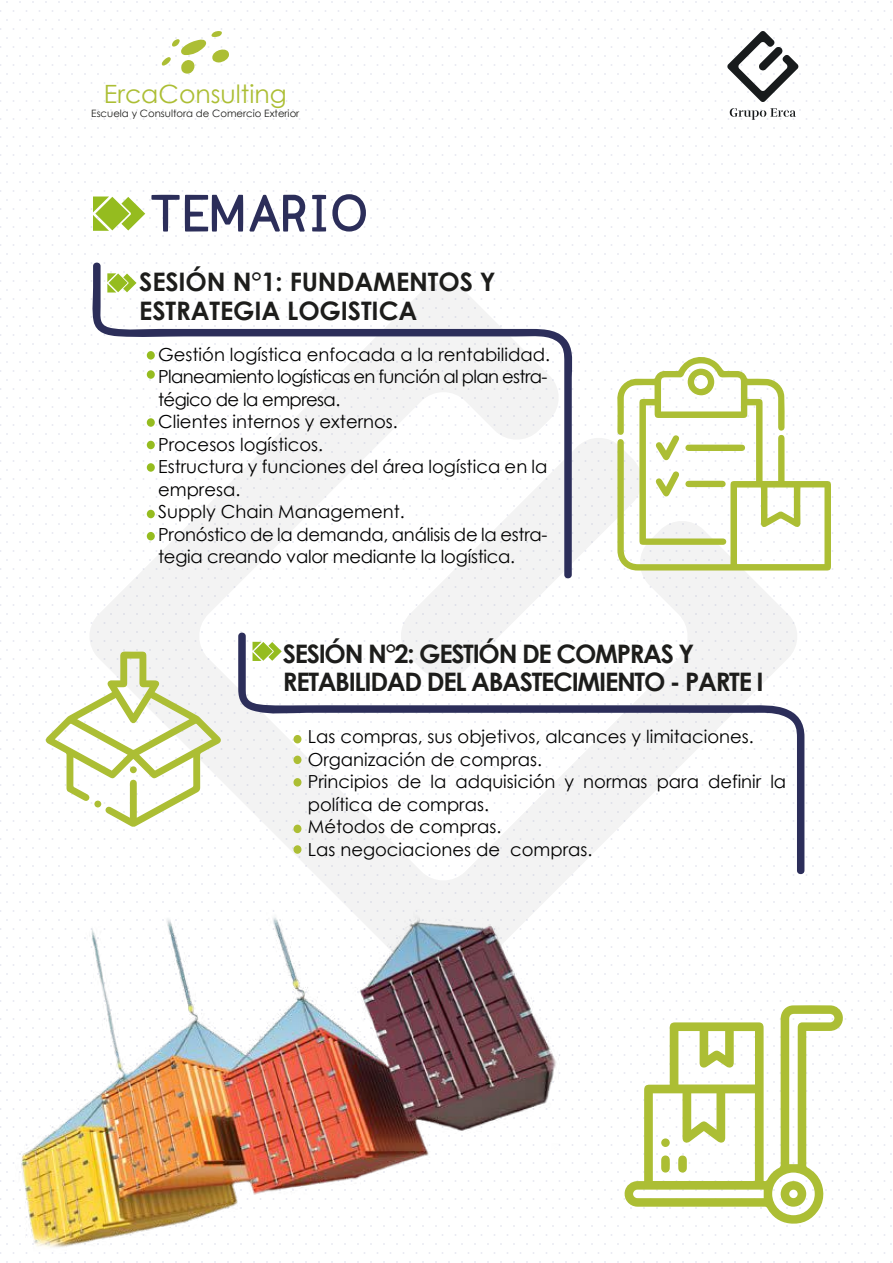
<style>
.page{position:relative;width:893px;height:1263px;background:#fff}
.page>*{position:absolute;margin:0;border:0;box-sizing:border-box;transform-origin:0 0}
.t1{font:52.5px "cream DEMO";color:#2c2e5a}
.t2{font:700 25.5px/28.5px "Century Gothic";letter-spacing:-.05em;color:#1d1d1b}
.t3{font:700 25.5px/28.5px "Century Gothic";letter-spacing:-.005em;color:#1d1d1b}
.t4{font:25.2px "Century Gothic";color:#acbe34}
.t5{font:18px/22.5px "Century Gothic";color:#000}
.t6{font:10.2px "Century Gothic";color:#1d1d1b}
</style>
<div class="page">
<svg style="left:162px;top:31px;width:67px;height:43px"></svg>
<svg style="left:727px;top:31px;width:72px;height:71px"></svg>
<svg style="left:730px;top:108px;width:66px;height:12px"></svg>
<svg style="left:617px;top:353px;width:214px;height:217px"></svg>
<svg style="left:685px;top:445px;width:60px;height:6px"></svg>
<svg style="left:655px;top:471px;width:71px;height:26px"></svg>
<svg style="left:655px;top:435px;width:24px;height:25px"></svg>
<svg style="left:688px;top:369px;width:26px;height:26px"></svg>
<svg style="left:624px;top:1005px;width:219px;height:219px"></svg>
<svg style="left:678px;top:1155px;width:9px;height:17px"></svg>
<svg style="left:661px;top:1155px;width:9px;height:17px"></svg>
<div style="left:661px;top:1138px;width:9px;height:9px;background:#acbe34;border-radius:50%"></div>
<svg style="left:780px;top:1181px;width:26px;height:26px"></svg>
<svg style="left:45px;top:651px;width:177px;height:176px"></svg>
<div style="left:94px;top:800px;width:7px;height:7px;background:#acbe34;border-radius:50%"></div>
<div style="left:130px;top:766px;width:7px;height:7px;background:#acbe34;border-radius:50%"></div>
<svg style="left:93px;top:196px;width:52px;height:35px"></svg>
<svg style="left:91px;top:262px;width:483px;height:317px"></svg>
<div style="left:147px;top:351px;width:8px;height:9px;background:#95bc1f;border-radius:50%"></div>
<div style="left:147px;top:418px;width:8px;height:9px;background:#95bc1f;border-radius:50%"></div>
<div style="left:147px;top:370px;width:8px;height:9px;background:#95bc1f;border-radius:50%"></div>
<div style="left:147px;top:441px;width:8px;height:8px;background:#95bc1f;border-radius:50%"></div>
<div style="left:147px;top:463px;width:8px;height:9px;background:#95bc1f;border-radius:50%"></div>
<div style="left:147px;top:510px;width:8px;height:8px;background:#95bc1f;border-radius:50%"></div>
<div style="left:147px;top:532px;width:8px;height:8px;background:#95bc1f;border-radius:50%"></div>
<svg style="left:238px;top:631px;width:566px;height:244px"></svg>
<div style="left:293px;top:735px;width:8px;height:8px;background:#acbe34;border-radius:50%"></div>
<div style="left:293px;top:756px;width:8px;height:8px;background:#acbe34;border-radius:50%"></div>
<div style="left:293px;top:778px;width:8px;height:8px;background:#acbe34;border-radius:50%"></div>
<div style="left:293px;top:825px;width:8px;height:8px;background:#acbe34;border-radius:50%"></div>
<div style="left:293px;top:845px;width:8px;height:9px;background:#acbe34;border-radius:50%"></div>
<img style="left:0;top:910px;width:559px;height:344px">
<h3 class="t4" style="left:104px;top:76px;width:184px">ErcaConsulting</h3>
<p class="t6" style="left:91px;top:106px;width:210px">Escuela y Consultora de Comercio Exterior</p>
<h1 class="t1" style="left:148px;top:179px;width:222px">TEMARIO</h1>
<h2 class="t3" style="left:139px;top:267px;width:358px">SESIÓN N°1: FUNDAMENTOS Y<br>ESTRATEGIA LOGISTICA</h2>
<p class="t5" style="left:158px;top:343px;width:393px">Gestión logística enfocada a la rentabilidad.<br>Planeamiento logísticas en función al plan estra&shy;tégico de la empresa.<br>Clientes internos y externos.<br>Procesos logísticos.<br>Estructura y funciones del área logística en la empresa.<br>Supply Chain Management.<br>Pronóstico de la demanda, análisis de la estra&shy;tegia creando valor mediante la logística.</p>
<h2 class="t2" style="left:283px;top:638px;width:482px">SESIÓN N°2: GESTIÓN DE COMPRAS Y<br>RETABILIDAD DEL ABASTECIMIENTO - PARTE I</h2>
<p class="t5" style="left:308px;top:725px;width:480px">Las compras, sus objetivos, alcances y limitaciones.<br>Organización de compras.<br>Principios de la adquisición y normas para definir la política de compras.<br>Métodos de compras.<br>Las negociaciones de compras.</p>
</div>
